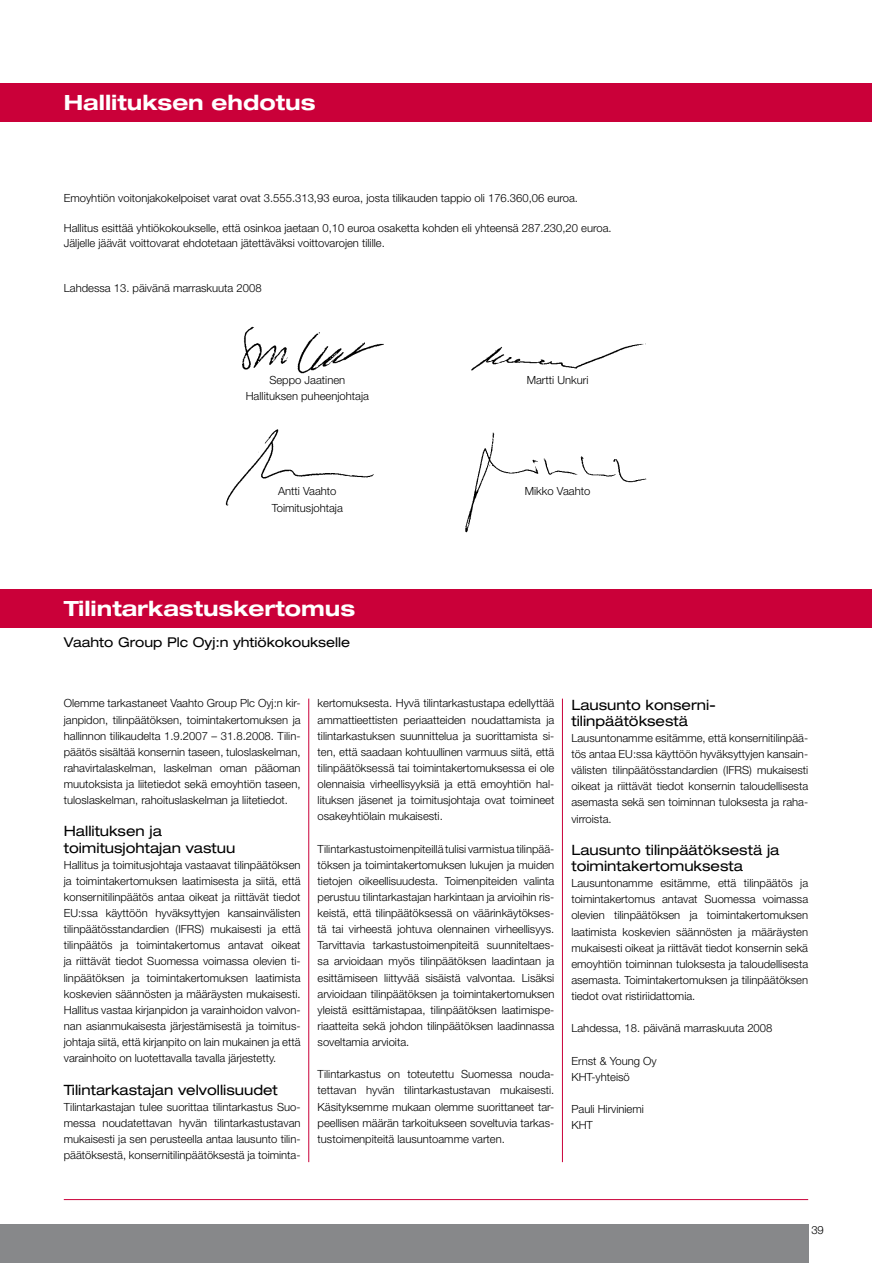
<style>
.page{position:relative;width:872px;height:1263px;background:#fff}
.page>*{position:absolute;margin:0;border:0;box-sizing:border-box;transform-origin:0 0}
.t1{font:700 expanded 21px "Helvetica Neue";color:#fff}
.t2{font:expanded 14.25px/16.2px "Helvetica Neue";color:#000}
.t3{font:expanded 13.5px "Helvetica Neue";color:#000}
.t4{font:300 11.25px/16px "Helvetica Neue";color:#000;text-align:justify}
</style>
<div class="page">
<div style="left:0;top:589px;width:872px;height:39px;background:#ca0039"></div>
<div style="left:0;top:1225px;width:808px;height:38px;background:#87888a"></div>
<hr style="left:64px;top:1199px;width:744px;height:1px;background:#ca0039">
<div style="left:0;top:83px;width:872px;height:39px;background:#ca0039"></div>
<img style="left:465px;top:432px;width:182px;height:101px">
<img style="left:242px;top:326px;width:142px;height:48px">
<img style="left:471px;top:343px;width:175px;height:28px">
<img style="left:225px;top:429px;width:149px;height:77px">
<hr style="left:562px;top:699px;width:1px;height:463px;background:#ca0039">
<hr style="left:308px;top:699px;width:1px;height:463px;background:#ca0039">
<h1 class="t1" style="left:64px;top:89px;width:253px">Hallituksen ehdotus</h1>
<p class="t4" style="left:64px;top:190px;width:515px">Emoyhtiön voitonjakokelpoiset varat ovat 3.555.313,93 euroa, josta tilikauden tappio oli 176.360,06 euroa.</p>
<p class="t4" style="left:64px;top:221px;width:549px;line-height:15px">Hallitus esittää yhtiökokoukselle, että osinkoa jaetaan 0,10 euroa osaketta kohden eli yhteensä 287.230,20 euroa.<br>Jäljelle jäävät voittovarat ehdotetaan jätettäväksi voittovarojen tilille.</p>
<p class="t4" style="left:64px;top:280px;width:199px">Lahdessa 13. päivänä marraskuuta 2008</p>
<p class="t4" style="left:246px;top:372px;width:125px;text-align:center">Seppo Jaatinen<br>Hallituksen puheenjohtaja</p>
<p class="t4" style="left:527px;top:372px;width:63px">Martti Unkuri</p>
<p class="t4" style="left:278px;top:483px;width:60px">Antti Vaahto</p>
<p class="t4" style="left:525px;top:483px;width:67px">Mikko Vaahto</p>
<p class="t4" style="left:272px;top:499px;width:73px">Toimitusjohtaja</p>
<h1 class="t1" style="left:64px;top:595px;width:293px">Tilintarkastuskertomus</h1>
<p class="t3" style="left:64px;top:633px;width:288px">Vaahto Group Plc Oyj:n yhtiökokoukselle</p>
<p class="t4" style="left:64px;top:695px;width:238px">Olemme tarkastaneet Vaahto Group Plc Oyj:n kir&shy;janpidon, tilinpäätöksen, toimintakertomuksen ja hallinnon tilikaudelta 1.9.2007 – 31.8.2008. Tilin&shy;päätös sisältää konsernin taseen, tuloslaskelman, rahavirtalaskelman, laskelman oman pääoman muutoksista ja liitetiedot sekä emoyhtiön taseen, tuloslaskelman, rahoituslaskelman ja liitetiedot.</p>
<p class="t2" style="left:64px;top:823px;width:173px">Hallituksen ja toimitusjohtajan vastuu</p>
<p class="t4" style="left:64px;top:856px;width:238px">Hallitus ja toimitusjohtaja vastaavat tilinpäätöksen ja toimintakertomuksen laatimisesta ja siitä, että konsernitilinpäätös antaa oikeat ja riittävät tiedot EU:ssa käyttöön hyväksyttyjen kansainvälisten tilinpäätösstandardien (IFRS) mukaisesti ja että tilinpäätös ja toimintakertomus antavat oikeat ja riittävät tiedot Suomessa voimassa olevien ti&shy;linpäätöksen ja toimintakertomuksen laatimista koskevien säännösten ja määräysten mukaisesti.<br>Hallitus vastaa kirjanpidon ja varainhoidon valvon&shy;nan asianmukaisesta järjestämisestä ja toimitus&shy;johtaja siitä, että kirjanpito on lain mukainen ja että varainhoito on luotettavalla tavalla järjestetty.</p>
<p class="t2" style="left:64px;top:1081px;width:216px">Tilintarkastajan velvollisuudet</p>
<p class="t4" style="left:64px;top:1098px;width:238px">Tilintarkastajan tulee suorittaa tilintarkastus Suo&shy;messa noudatettavan hyvän tilintarkastustavan mukaisesti ja sen perusteella antaa lausunto tilin&shy;päätöksestä, konsernitilinpäätöksestä ja toiminta-</p>
<p class="t4" style="left:317px;top:695px;width:238px">kertomuksesta. Hyvä tilintarkastustapa edellyttää ammattieettisten periaatteiden noudattamista ja tilintarkastuksen suunnittelua ja suorittamista si&shy;ten, että saadaan kohtuullinen varmuus siitä, että tilinpäätöksessä tai toimintakertomuksessa ei ole olennaisia virheellisyyksiä ja että emoyhtiön hal&shy;lituksen jäsenet ja toimitusjohtaja ovat toimineet osakeyhtiölain mukaisesti.</p>
<p class="t4" style="left:317px;top:840px;width:238px">Tilintarkastustoimenpiteillä tulisi varmistua tilinpää&shy;töksen ja toimintakertomuksen lukujen ja muiden tietojen oikeellisuudesta. Toimenpiteiden valinta perustuu tilintarkastajan harkintaan ja arvioihin ris&shy;keistä, että tilinpäätöksessä on väärinkäytökses&shy;tä tai virheestä johtuva olennainen virheellisyys.<br>Tarvittavia tarkastustoimenpiteitä suunniteltaes&shy;sa arvioidaan myös tilinpäätöksen laadintaan ja esittämiseen liittyvää sisäistä valvontaa. Lisäksi arvioidaan tilinpäätöksen ja toimintakertomuksen yleistä esittämistapaa, tilinpäätöksen laatimispe&shy;riaatteita sekä johdon tilinpäätöksen laadinnassa soveltamia arvioita.</p>
<p class="t4" style="left:317px;top:1066px;width:238px">Tilintarkastus on toteutettu Suomessa nouda&shy;tettavan hyvän tilintarkastustavan mukaisesti.<br>Käsityksemme mukaan olemme suorittaneet tar&shy;peellisen määrän tarkoitukseen soveltuvia tarkas&shy;tustoimenpiteitä lausuntoamme varten.</p>
<p class="t2" style="left:571px;top:696px;width:144px">Lausunto konserni&shy;tilinpäätöksestä</p>
<p class="t4" style="left:571px;top:730px;width:238px">Lausuntonamme esitämme, että konsernitilinpää&shy;tös antaa EU:ssa käyttöön hyväksyttyjen kansain&shy;välisten tilinpäätösstandardien (IFRS) mukaisesti oikeat ja riittävät tiedot konsernin taloudellisesta asemasta sekä sen toiminnan tuloksesta ja raha&shy;virroista.</p>
<p class="t2" style="left:571px;top:841px;width:209px">Lausunto tilinpäätöksestä ja toimintakertomuksesta</p>
<p class="t4" style="left:571px;top:875px;width:238px">Lausuntonamme esitämme, että tilinpäätös ja toimintakertomus antavat Suomessa voimassa olevien tilinpäätöksen ja toimintakertomuksen laatimista koskevien säännösten ja määräysten mukaisesti oikeat ja riittävät tiedot konsernin sekä emoyhtiön toiminnan tuloksesta ja taloudellisesta asemasta. Toimintakertomuksen ja tilinpäätöksen tiedot ovat ristiriidattomia.</p>
<p class="t4" style="left:571px;top:1020px;width:202px">Lahdessa, 18. päivänä marraskuuta 2008</p>
<p class="t4" style="left:571px;top:1052px;width:87px">Ernst &amp; Young Oy<br>KHT-yhteisö</p>
<p class="t4" style="left:571px;top:1100px;width:74px">Pauli Hirviniemi<br>KHT</p>
<p class="t4" style="left:811px;top:1221px;width:14px">39</p>
</div>
